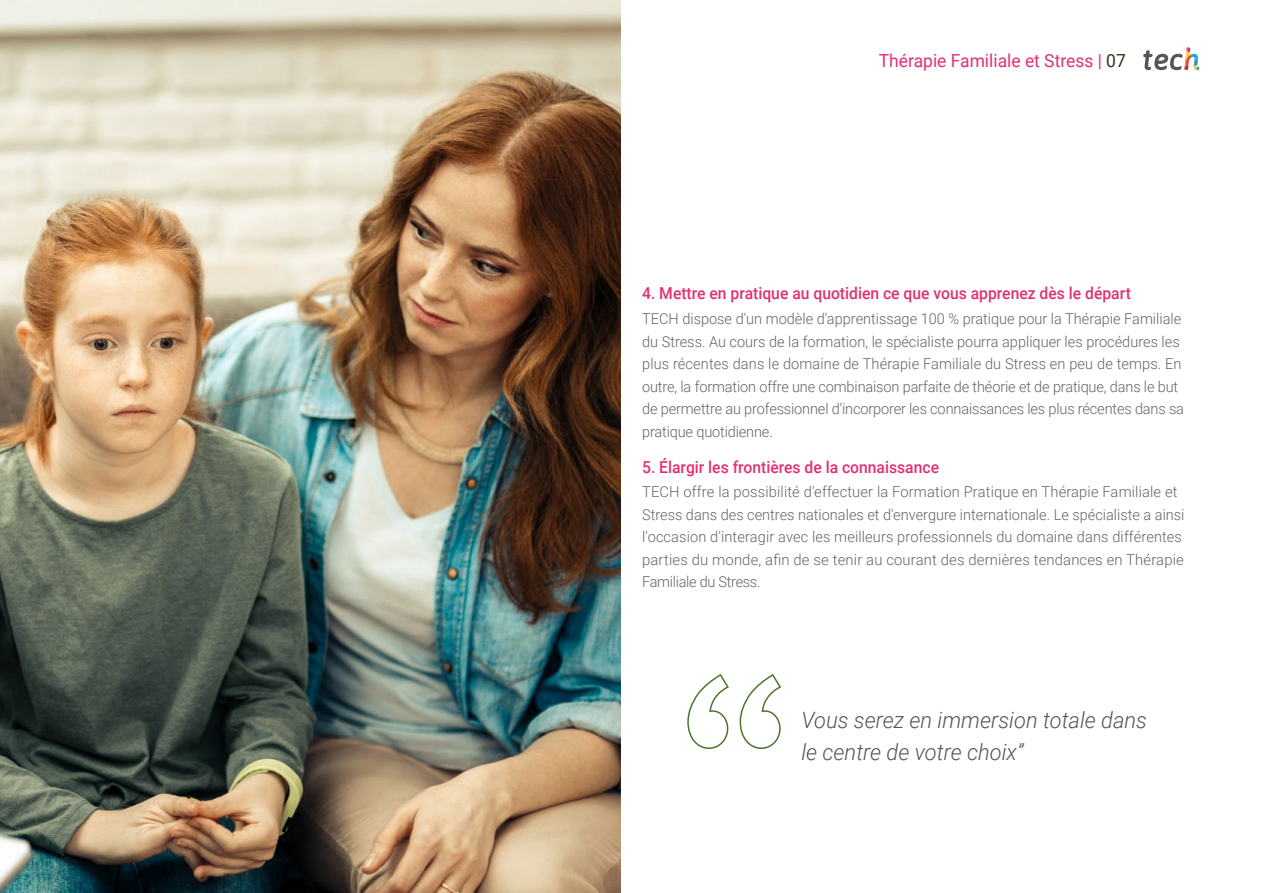
<style>
.page{position:relative;width:1263px;height:893px;background:#fff}
.page>*{position:absolute;margin:0;border:0;box-sizing:border-box;transform-origin:0 0}
.t1{font:italic 300 22.5px/31.5px "Roboto";color:#52555b}
.t2{font:18px "Roboto";color:#e23074}
.t3{font:500 16.5px "Roboto";color:#e03073;scale:.95 1}
.t4{font:300 15px/22.5px "Roboto";color:#61646a}
.s1{color:#312e20}
</style>
<div class="page">
<img style="left:0;top:0;width:621px;height:893px">
<svg style="left:687px;top:674px;width:95px;height:75px"></svg>
<svg style="left:1143px;top:47px;width:56px;height:24px"></svg>
<p class="t2" style="left:879px;top:48px;width:249px">Thérapie Familiale et Stress | <span class="s1">07</span></p>
<p class="t3" style="left:642px;top:282px;width:516px">4. Mettre en pratique au quotidien ce que vous apprenez dès le départ</p>
<p class="t4" style="left:642px;top:307px;width:543px">TECH dispose d'un modèle d'apprentissage 100 % pratique pour la Thérapie Familiale du Stress. Au cours de la formation, le spécialiste pourra appliquer les procédures les plus récentes dans le domaine de Thérapie Familiale du Stress en peu de temps. En outre, la formation offre une combinaison parfaite de théorie et de pratique, dans le but de permettre au professionnel d'incorporer les connaissances les plus récentes dans sa pratique quotidienne.</p>
<p class="t3" style="left:642px;top:455px;width:314px">5. Élargir les frontières de la connaissance</p>
<p class="t4" style="left:642px;top:480px;width:544px">TECH offre la possibilité d'effectuer la Formation Pratique en Thérapie Familiale et Stress dans des centres nationales et d'envergure internationale. Le spécialiste a ainsi l'occasion d'interagir avec les meilleurs professionnels du domaine dans différentes parties du monde, afin de se tenir au courant des dernières tendances en Thérapie Familiale du Stress.</p>
<h1 class="t1" style="left:801px;top:704px;width:347px">Vous serez en immersion totale dans le centre de votre choix”</h1>
</div>
